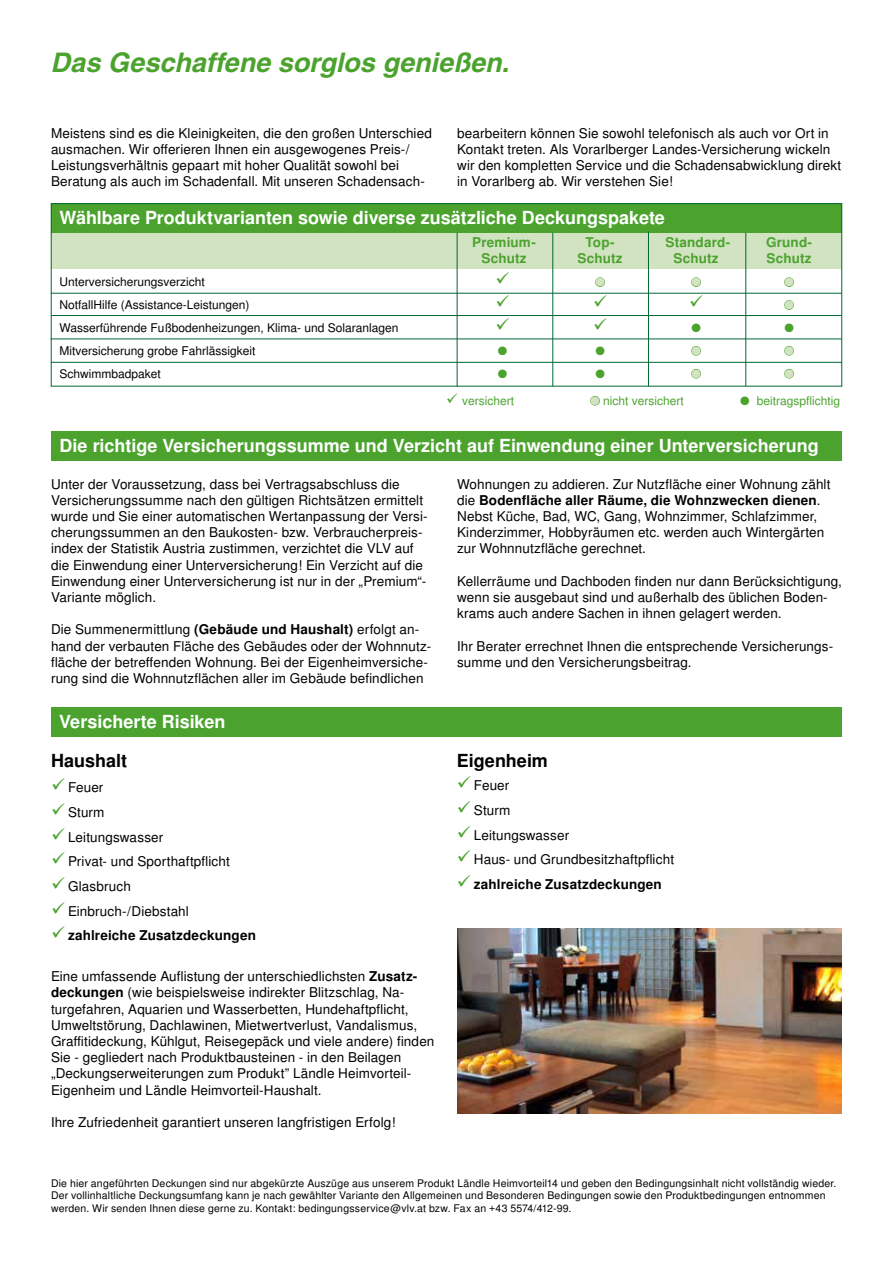
<style>
.page{position:relative;width:893px;height:1263px;background:#fff}
.page>*{position:absolute;margin:0;border:0;box-sizing:border-box;transform-origin:0 0}
.t1{font:italic 700 27px "Helvetica";color:#4ba32e}
.t2{font:700 18px "Helvetica";color:#fff}
.t3{font:700 18px "Helvetica";color:#000}
.t4{font:13.5px/16.2px "Helvetica";letter-spacing:.01em;color:#000}
.t5{font:700 13.5px "Helvetica";letter-spacing:.01em;color:#000}
.t6{font:700 13.5px "Helvetica";letter-spacing:.01em;color:#4ba32e}
.t7{font:12px "Helvetica";color:#000}
.t8{font:12px "Helvetica";color:#4ba32e}
.t9{font:12px "Zapf Dingbats";color:#d1e3c1}
.t10{font:12px "Zapf Dingbats";color:#4ba32e}
.t11{font:10.5px/12.6px "Helvetica";letter-spacing:.015em;color:#000}
.s1{color:#d1e3c1}
.s2{font-weight:700}
.s3{color:#4ba32e}
</style>
<div class="page">
<div style="left:590px;top:396px;width:10px;height:9px;border:1px solid #4ba32e;border-radius:50%"></div>
<div style="left:51px;top:203px;width:791px;height:30px;background:#4ba32e"></div>
<div style="left:51px;top:233px;width:791px;height:36px;background:#d1e3c1"></div>
<div style="left:595px;top:277px;width:10px;height:10px;border:1px solid #4ba32e;border-radius:50%"></div>
<div style="left:691px;top:277px;width:10px;height:10px;border:1px solid #4ba32e;border-radius:50%"></div>
<div style="left:784px;top:277px;width:10px;height:10px;border:1px solid #4ba32e;border-radius:50%"></div>
<div style="left:784px;top:300px;width:10px;height:10px;border:1px solid #4ba32e;border-radius:50%"></div>
<div style="left:691px;top:346px;width:10px;height:9px;border:1px solid #4ba32e;border-radius:50%"></div>
<div style="left:784px;top:346px;width:10px;height:9px;border:1px solid #4ba32e;border-radius:50%"></div>
<div style="left:691px;top:369px;width:10px;height:9px;border:1px solid #4ba32e;border-radius:50%"></div>
<div style="left:784px;top:369px;width:10px;height:9px;border:1px solid #4ba32e;border-radius:50%"></div>
<hr style="left:51px;top:293px;width:791px;height:1px;background:#006834">
<hr style="left:51px;top:315px;width:791px;height:1px;background:#006834">
<hr style="left:50px;top:339px;width:792px;height:1px;background:#006834">
<hr style="left:51px;top:362px;width:791px;height:1px;background:#006834">
<hr style="left:457px;top:233px;width:1px;height:154px;background:#006834">
<hr style="left:552px;top:233px;width:1px;height:153px;background:#006834">
<hr style="left:745px;top:233px;width:1px;height:153px;background:#006834">
<div style="left:51px;top:431px;width:791px;height:30px;background:#4ba32e"></div>
<div style="left:51px;top:707px;width:791px;height:30px;background:#4ba32e"></div>
<div style="left:51px;top:203px;width:791px;height:184px;border:1px solid #006834"></div>
<img style="left:457px;top:928px;width:385px;height:185px">
<hr style="left:648px;top:232px;width:1px;height:154px;background:#006834">
<h1 class="t1" style="left:50px;top:46px;width:460px">Das Geschaffene sorglos genießen.</h1>
<p class="t4" style="left:51px;top:125px;width:382px">Meistens sind es die Kleinigkeiten, die den großen Unterschied ausmachen. Wir offerieren Ihnen ein ausgewogenes Preis-/ Leistungsverhältnis gepaart mit hoher Qualität sowohl bei Beratung als auch im Schadenfall. Mit unseren Schadensach-</p>
<p class="t4" style="left:457px;top:125px;width:386px">bearbeitern können Sie sowohl telefonisch als auch vor Ort in Kontakt treten. Als Vorarlberger Landes-Versicherung wickeln wir den kompletten Service und die Schadensabwicklung direkt in Vorarlberg ab. Wir verstehen Sie!</p>
<h2 class="t2" style="left:60px;top:207px;width:607px">Wählbare Produktvarianten sowie diverse zusätzliche Deckungspakete</h2>
<p class="t6" style="left:472px;top:234px;width:65px">Premium-</p>
<p class="t6" style="left:586px;top:234px;width:31px">Top-</p>
<p class="t6" style="left:666px;top:234px;width:66px">Standard-</p>
<p class="t6" style="left:766px;top:234px;width:48px">Grund-</p>
<p class="t6" style="left:481px;top:250px;width:47px">Schutz</p>
<p class="t6" style="left:577px;top:250px;width:47px">Schutz</p>
<p class="t6" style="left:673px;top:250px;width:47px">Schutz</p>
<p class="t6" style="left:766px;top:250px;width:47px">Schutz</p>
<p class="t7" style="left:60px;top:275px;width:147px">Unterversicherungsverzicht</p>
<p class="t9" style="left:595px;top:276px;width:11px">●</p>
<p class="t9" style="left:691px;top:276px;width:11px">●</p>
<p class="t9" style="left:784px;top:276px;width:11px">●</p>
<p class="t7" style="left:60px;top:298px;width:192px">NotfallHilfe (Assistance-Leistungen)</p>
<p class="t9" style="left:784px;top:299px;width:11px">●</p>
<p class="t7" style="left:60px;top:321px;width:341px">Wasserführende Fußbodenheizungen, Klima- und Solaranlagen</p>
<p class="t10" style="left:691px;top:322px;width:11px">●</p>
<p class="t10" style="left:784px;top:322px;width:11px">●</p>
<p class="t7" style="left:60px;top:344px;width:198px">Mitversicherung grobe Fahrlässigkeit</p>
<p class="t10" style="left:498px;top:345px;width:11px">●</p>
<p class="t10" style="left:595px;top:345px;width:11px">●</p>
<p class="t9" style="left:691px;top:345px;width:11px">●</p>
<p class="t9" style="left:784px;top:345px;width:11px">●</p>
<p class="t7" style="left:60px;top:367px;width:103px">Schwimmbadpaket</p>
<p class="t10" style="left:498px;top:368px;width:11px">●</p>
<p class="t10" style="left:595px;top:368px;width:11px">●</p>
<p class="t9" style="left:691px;top:368px;width:11px">●</p>
<p class="t9" style="left:784px;top:368px;width:11px">●</p>
<p class="t8" style="left:446px;top:394px;width:69px">✓ versichert</p>
<p class="t8" style="left:590px;top:394px;width:95px"><span class="s1">●</span> nicht versichert</p>
<p class="t8" style="left:740px;top:394px;width:101px">● beitragspflichtig</p>
<h2 class="t2" style="left:60px;top:435px;width:761px">Die richtige Versicherungssumme und Verzicht auf Einwendung einer Unterversicherung</h2>
<p class="t4" style="left:51px;top:476px;width:378px">Unter der Voraussetzung, dass bei Vertragsabschluss die Versicherungssumme nach den gültigen Richtsätzen ermittelt wurde und Sie einer automatischen Wertanpassung der Versi&shy;cherungssummen an den Baukosten- bzw. Verbraucherpreis&shy;index der Statistik Austria zustimmen, verzichtet die VLV auf die Einwendung einer Unterversicherung! Ein Verzicht auf die Einwendung einer Unterversicherung ist nur in der „Premium“- Variante möglich.</p>
<p class="t4" style="left:51px;top:622px;width:382px">Die Summenermittlung <span class="s2">(Gebäude und Haushalt)</span> erfolgt an&shy;hand der verbauten Fläche des Gebäudes oder der Wohnnutz&shy;fläche der betreffenden Wohnung. Bei der Eigenheimversiche&shy;rung sind die Wohnnutzflächen aller im Gebäude befindlichen</p>
<p class="t4" style="left:457px;top:476px;width:375px">Wohnungen zu addieren. Zur Nutzfläche einer Wohnung zählt die <span class="s2">Bodenfläche aller Räume, die Wohnzwecken dienen</span>.<br>Nebst Küche, Bad, WC, Gang, Wohnzimmer, Schlafzimmer, Kinderzimmer, Hobbyräumen etc. werden auch Wintergärten zur Wohnnutzfläche gerechnet.</p>
<p class="t4" style="left:457px;top:573px;width:386px">Kellerräume und Dachboden finden nur dann Berücksichtigung, wenn sie ausgebaut sind und außerhalb des üblichen Boden&shy;krams auch andere Sachen in ihnen gelagert werden.</p>
<p class="t4" style="left:457px;top:638px;width:378px">Ihr Berater errechnet Ihnen die entsprechende Versicherungs&shy;summe und den Versicherungsbeitrag.</p>
<h2 class="t2" style="left:59px;top:710px;width:168px">Versicherte Risiken</h2>
<h2 class="t3" style="left:51px;top:750px;width:78px">Haushalt</h2>
<p class="t4" style="left:51px;top:780px;width:54px"><span class="s3">✓</span> Feuer</p>
<p class="t4" style="left:51px;top:804px;width:55px"><span class="s3">✓</span> Sturm</p>
<p class="t4" style="left:51px;top:829px;width:114px"><span class="s3">✓</span> Leitungswasser</p>
<p class="t4" style="left:51px;top:854px;width:180px"><span class="s3">✓</span> Privat- und Sporthaftpflicht</p>
<p class="t4" style="left:51px;top:878px;width:81px"><span class="s3">✓</span> Glasbruch</p>
<p class="t4" style="left:51px;top:903px;width:139px"><span class="s3">✓</span> Einbruch-/Diebstahl</p>
<p class="t5" style="left:51px;top:927px;width:206px"><span class="s3">✓</span> zahlreiche Zusatzdeckungen</p>
<p class="t4" style="left:51px;top:969px;width:385px">Eine umfassende Auflistung der unterschiedlichsten <span class="s2">Zusatz&shy;deckungen</span> (wie beispielsweise indirekter Blitzschlag, Na&shy;turgefahren, Aquarien und Wasserbetten, Hundehaftpflicht, Umweltstörung, Dachlawinen, Mietwertverlust, Vandalismus, Graffitideckung, Kühlgut, Reisegepäck und viele andere) finden Sie - gegliedert nach Produktbausteinen - in den Beilagen „Deckungserweiterungen zum Produkt” Ländle Heimvorteil-Eigenheim und Ländle Heimvorteil-Haushalt.</p>
<p class="t4" style="left:51px;top:1114px;width:346px">Ihre Zufriedenheit garantiert unseren langfristigen Erfolg!</p>
<h2 class="t3" style="left:457px;top:750px;width:92px">Eigenheim</h2>
<p class="t4" style="left:457px;top:778px;width:54px"><span class="s3">✓</span> Feuer</p>
<p class="t4" style="left:457px;top:802px;width:55px"><span class="s3">✓</span> Sturm</p>
<p class="t4" style="left:457px;top:827px;width:114px"><span class="s3">✓</span> Leitungswasser</p>
<p class="t4" style="left:457px;top:852px;width:219px"><span class="s3">✓</span> Haus- und Grundbesitzhaftpflicht</p>
<p class="t5" style="left:457px;top:876px;width:206px"><span class="s3">✓</span> zahlreiche Zusatzdeckungen</p>
<p class="t11" style="left:51px;top:1177px;width:787px">Die hier angeführten Deckungen sind nur abgekürzte Auszüge aus unserem Produkt Ländle Heimvorteil14 und geben den Bedingungsinhalt nicht vollständig wieder.<br>Der vollinhaltliche Deckungsumfang kann je nach gewählter Variante den Allgemeinen und Besonderen Bedingungen sowie den Produktbedingungen entnommen werden. Wir senden Ihnen diese gerne zu. Kontakt: bedingungsservice@vlv.at bzw. Fax an +43 5574/412-99.</p>
</div>
